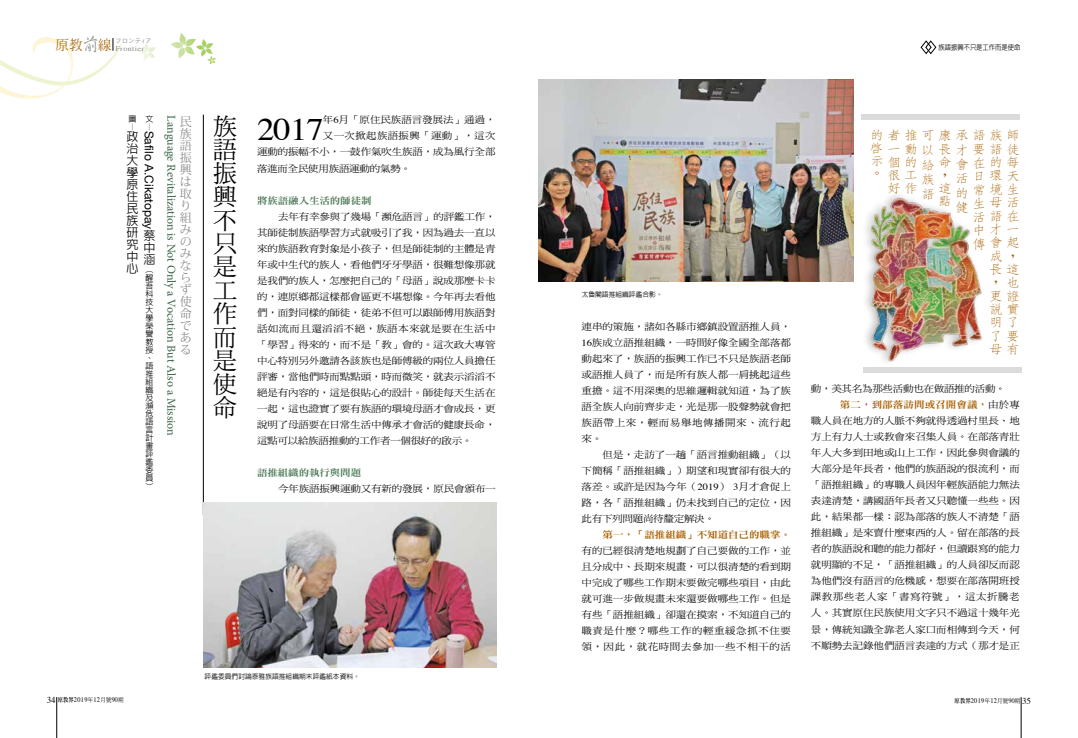
<style>
.page{position:relative;width:1078px;height:738px;background:#fff}
.page>*{position:absolute;margin:0;border:0;box-sizing:border-box;transform-origin:0 0}
.t1{font:31.2px "Times";color:#000;scale:1.11 1}
.t2{font:24px/23.4px "DF Ming Std W5";color:#000;text-align:justify}
.t3{font:300 12.6px/13.3px "AR Fang Song B5 HK";color:#a76000;scale:1.11 1}
.t4{font:12px "Minion Pro";letter-spacing:-.005em;color:#396545}
.t5{font:12px/12px "Koz Min Pro";color:#898989}
.t6{font:12px "Helvetica Neue";color:#000}
.t7{font:500 12px/12px "AR Hei B5";color:#000;text-align:justify}
.t8{font:9.4px/16px "DF Ming Std W5";letter-spacing:-.005em;color:#000;text-align:justify;scale:1.11 1}
.t9{font:9.4px "DF Ming Std W9";letter-spacing:-.005em;color:#a76000;scale:1.11 1}
.t10{font:9.4px "DF Ming Std W5";letter-spacing:-.025em;color:#000;scale:1.11 1}
.t11{font:9.4px "DF Ming Std W9";letter-spacing:-.01em;color:#4e7a58;scale:1.11 1}
.t12{font:9.4px "DF Ming Std W5";letter-spacing:.03em;color:#000;scale:1.11 1}
.t13{font:500 8px/8px "AR Hei B5";color:#000}
.t14{font:7.2px "Times";letter-spacing:.05em;color:#898989;scale:1.11 1}
.t15{font:7px "Times";letter-spacing:.05em;color:#000;scale:.9 1}
.t16{font:500 7px "AR Hei B5";color:#000;scale:.9 1}
.t17{font:500 6.8px "AR Hei B5";color:#000}
.t18{font:6px "Heisei Kaku Go Std W3";color:#898989}
.s1{font-family:"AR Xing Shu B5";font-weight:500;font-size:18.5px}
.s2{font-family:"Times"}
.s3{font-family:"DF Ming Std W5";color:#000}
.s4{font-size:9px}
.s5{font-family:"AR Ming B5";font-weight:800;font-size:6px}
.s6{font-family:"DF Ming Std W5";font-size:6px}
</style>
<div class="page">
<svg style="left:170px;top:33px;width:46px;height:32px"></svg>
<svg style="left:139px;top:43px;width:16px;height:18px"></svg>
<hr style="left:57px;top:696px;width:1px;height:41px;background:#000">
<hr style="left:1020px;top:696px;width:1px;height:41px;background:#000">
<svg style="left:0;top:37px;width:122px;height:62px"></svg>
<hr style="left:203px;top:114px;width:1px;height:400px;background:#000">
<svg style="left:920px;top:40px;width:16px;height:15px"></svg>
<img style="left:539px;top:79px;width:314px;height:203px">
<div style="left:863px;top:366px;width:158px;height:6px;background:#dbdbdb"></div>
<div style="left:861px;top:114px;width:158px;height:5px;background:#dbdbdb"></div>
<img style="left:203px;top:502px;width:293px;height:165px">
<div style="left:859px;top:191px;width:125px;height:177px;background:#000;opacity:.25"></div>
<img style="left:861px;top:191px;width:123px;height:2px">
<p class="t14" style="left:56px;top:42px;width:81px"><sup>原教</sup><span class="s1">前</span><sup>線</sup> Frontier</p>
<p class="t18" style="left:115px;top:36px;width:38px">フロンテ<sub>ｲ</sub>ア</p>
<p class="t13" style="left:145px;top:115px;width:9px">文︱</p>
<p class="t4" style="left:179px;top:115px;width:322px;rotate:90deg">Language Revitalization is Not Only a Vocation But Also a Mission</p>
<p class="t5" style="left:180px;top:115px;width:13px">民族語振興は取り組みのみならず使命である</p>
<p class="t13" style="left:128px;top:115px;width:9px">圖︱</p>
<p class="t7" style="left:126px;top:131px;width:13px">政治大學原住民族研究中心</p>
<p class="t6" style="left:158px;top:130px;width:100px;rotate:90deg">Safilo A.Cikatopay</p>
<p class="t7" style="left:143px;top:229px;width:13px">蔡中涵</p>
<p class="t13" style="left:145px;top:265px;width:9px">︵醒吾科技大學榮譽教授、語推組織及瀕危語言計畫評鑑委員︶</p>
<h2 class="t2" style="left:213px;top:114px;width:25px">族語振興不只是工作而是使命</h2>
<h1 class="t1" style="left:257px;top:100px;width:62px">2017</h1>
<p class="t8" style="left:323px;top:112px;width:157px">年<span class="s2">6</span>月「原住民族語言發展法」通過，</p>
<p class="t12" style="left:323px;top:131px;width:157px">又一次掀起族語振興「運動」，這次</p>
<p class="t8" style="left:257px;top:144px;width:216px">運動的振幅不小，一鼓作氣吹生族語，成為風行全部</p>
<p class="t10" style="left:257px;top:163px;width:140px">落進而全民使用族語運動的氣勢。</p>
<p class="t11" style="left:257px;top:195px;width:105px">將族語融入生活的師徒制</p>
<p class="t8" style="left:257px;top:208px;width:216px;text-indent:21px">去年有幸參與了幾場「瀕危語言」的評鑑工作，其師徒制族語學習方式就吸引了我，因為過去一直以來的族語教育對象是小孩子，但是師徒制的主體是青年或中生代的族人，看他們牙牙學語，很難想像那就是我們的族人，怎麼把自己的「母語」說成那麼卡卡的，連原鄉都這樣都會區更不堪想像。今年再去看他們，面對同樣的師徒，徒弟不但可以跟師傅用族語對話如流而且還滔滔不絕，族語本來就是要在生活中「學習」得來的，而不是「教」會的。這次政大專管中心特別另外邀請各該族也是師傅級的兩位人員擔任評審，當他們時而點點頭，時而微笑，就表示滔滔不絕是有內容的，這是很貼心的設計。師徒每天生活在一起，這也證實了要有族語的環境母語才會成長，更說明了母語要在日常生活中傳承才會活的健康長命，這點可以給族語推動的工作者一個很好的啟示。</p>
<p class="t11" style="left:257px;top:467px;width:95px">語推組織的執行與問題</p>
<p class="t8" style="left:278px;top:480px;width:197px">今年族語振興運動又有新的發展，原民會頒布一</p>
<p class="t17" style="left:204px;top:672px;width:157px">評鑑委員們討論泰雅族語推組織期末評鑑紙本資料。</p>
<p class="t16" style="left:938px;top:44px;width:93px">族語振興不只是工作而是使命</p>
<p class="t17" style="left:581px;top:290px;width:82px">太魯閣語推組織評鑑合影。</p>
<p class="t8" style="left:581px;top:318px;width:190px">連串的策施，諸如各縣巿鄉鎮設置語推人員，<span class="s2">16</span>族成立語推組織，一時間好像全國全部落都動起來了，族語的振興工作已不只是族語老師或語推人員了，而是所有族人都一肩挑起這些重擔。這不用深奧的思維邏輯就知道，為了族語全族人向前齊步走，光是那一股聲勢就會把族語帶上來，輕而易舉地傳播開來、流行起來。</p>
<p class="t8" style="left:581px;top:446px;width:190px;text-indent:21px">但是，走訪了一趟「語言推動組織」（以下簡稱「語推組織」）期望和現實卻有很大的落差。或許是因為今年（<span class="s2">2019</span>） <span class="s2">3</span>月才倉促上路，各「語推組織」仍未找到自己的定位，因此有下列問題尚待釐定解決。</p>
<p class="t9" style="left:602px;top:529px;width:171px">第一，「語推組織」不知道自己的職掌。</p>
<p class="t8" style="left:581px;top:542px;width:190px">有的已經很清楚地規劃了自己要做的工作，並且分成中、長期來規畫，可以很清楚的看到期中完成了哪些工作期末要做完哪些項目，由此就可進一步做規畫未來還要做哪些工作。但是有些「語推組織」卻還在摸索，不知道自己的職責是什麼？哪些工作的輕重緩急抓不住要領，因此，就花時間去參加一些不相干的活</p>
<h3 class="t3" style="left:869px;top:129px;width:135px">的者推可康承語族師</h3>
<h3 class="t3" style="left:869px;top:167px;width:9px">。</h3>
<h3 class="t3" style="left:954px;top:142px;width:59px;line-height:14.5px;text-indent:-85px">啟一動以長才要語徒會<br>活<br>的<br>健</h3>
<h3 class="t3" style="left:886px;top:155px;width:28px;text-align:justify;text-indent:-17px">示個的很工好作</h3>
<h3 class="t3" style="left:920px;top:157px;width:13px;line-height:14.6px;text-align:justify">給族語</h3>
<h3 class="t3" style="left:937px;top:155px;width:13px">命，這點</h3>
<h3 class="t3" style="left:971px;top:155px;width:43px;line-height:13.9px">在的每日</h3>
<h3 class="t3" style="left:971px;top:182px;width:43px;text-align:justify">常境生生母活活語在</h3>
<h3 class="t3" style="left:971px;top:223px;width:13px">中傳</h3>
<h3 class="t3" style="left:988px;top:169px;width:28px">環天</h3>
<h3 class="t3" style="left:988px;top:222px;width:28px">才一會起成，長這，<br>更證說實明<br>了<br>母有</h3>
<h3 class="t3" style="left:1005px;top:276px;width:12px">也</h3>
<h3 class="t3" style="left:1005px;top:316px;width:12px">了要</h3>
<p class="t10" style="left:810px;top:383px;width:177px">動，美其名為那些活動也在做語推的活動。</p>
<p class="t9" style="left:839px;top:399px;width:164px">第二，到部落訪問或召開會議，<span class="s3">由於專</span></p>
<p class="t8" style="left:810px;top:412px;width:190px">職人員在地方的人脈不夠就得透過村里長、地方上有力人士或教會來召集人員。在部落青壯年人大多到田地或山上工作，因此參與會議的大部分是年長者，他們的族語說的很流利，而「語推組織」的專職人員因年輕族語能力無法表達清楚，講國語年長者又只聽懂一些些。因此，結果都一樣：認為部落的族人不清楚「語推組織」是來賣什麼東西的人。留在部落的長者的族語說和聽的能力都好，但讀跟寫的能力就明顯的不足，「語推組織」的人員卻反而認為他們沒有語言的危機感，想要在部落開班授課教那些老人家「書寫符號」，這太折騰老人。其實原住民族使用文字只不過這十幾年光景，傳統知識全靠老人家口而相傳到今天，何不順勢去記錄他們語言表達的方式（那才是正</p>
<p class="t15" style="left:47px;top:693px;width:87px"><span class="s4">34</span> <span class="s5">原教界</span>2019<span class="s6">年</span>12<span class="s6">月號</span>90<span class="s6">期</span></p>
<p class="t15" style="left:954px;top:693px;width:86px"><span class="s5">原教界</span>2019<span class="s6">年</span>12<span class="s6">月號</span>90<span class="s6">期</span> <span class="s4">35</span></p>
</div>
